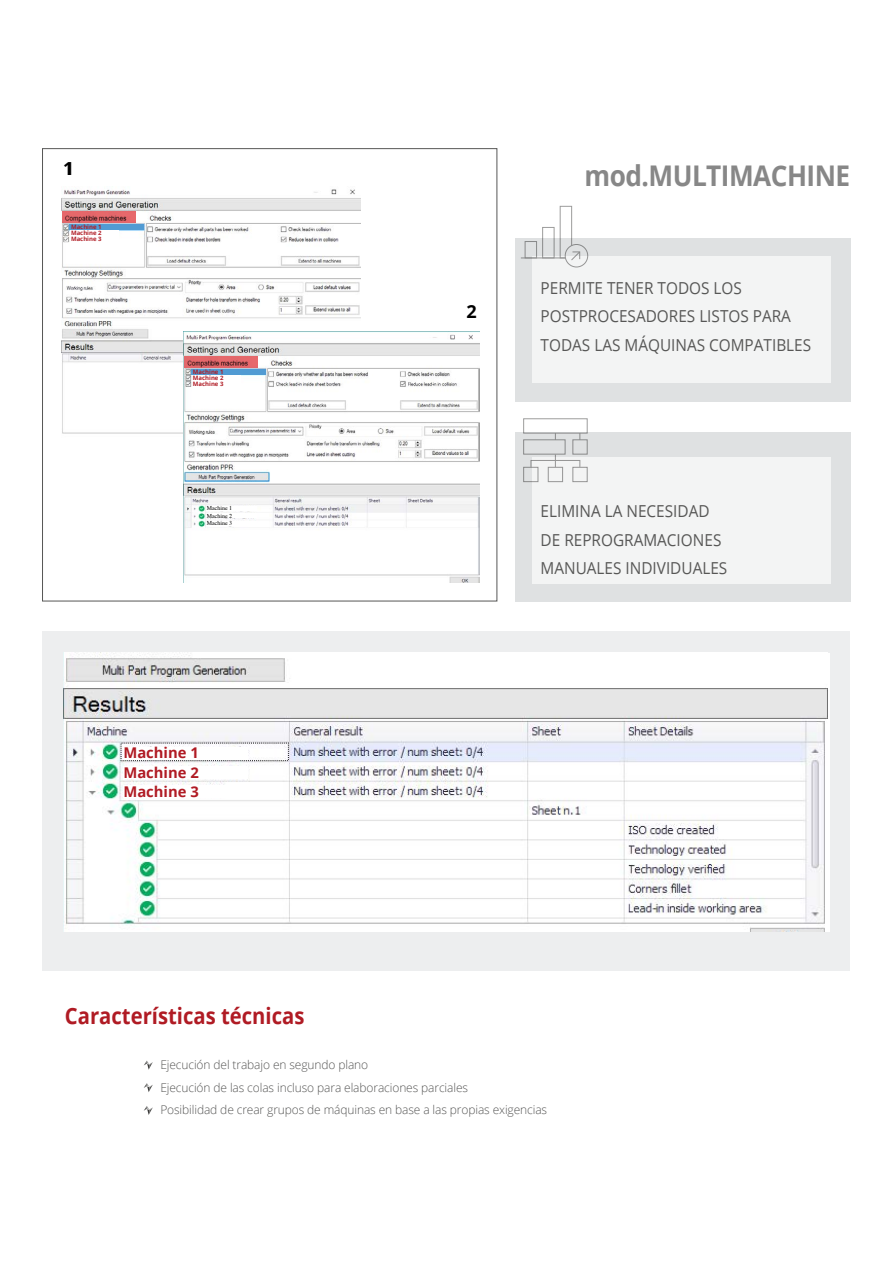
<style>
.page{position:relative;width:893px;height:1263px;background:#fff}
.page>*{position:absolute;margin:0;border:0;box-sizing:border-box;transform-origin:0 0}
.t1{font:700 28.5px "Open Sans";letter-spacing:-.02em;color:#878787;scale:.92 1}
.t2{font:700 22.5px "Open Sans";color:#b01b24;scale:.9 1}
.t3{font:700 18px "Open Sans";color:#000}
.t4{font:16.5px/28.5px "Open Sans";color:#575756;scale:.93 1}
.t5{font:700 14.85px "Open Sans";color:#b01b24}
.t6{font:300 12px/22.5px "Open Sans";letter-spacing:-.01em;color:#575756}
.t7{font:700 6px/6px "Open Sans";color:#b01b24;text-align:justify}
.t8{font:6px "Times";color:#000}
</style>
<div class="page">
<div style="left:42px;top:631px;width:808px;height:340px;background:#edeeef"></div>
<img style="left:63px;top:653px;width:765px;height:278px">
<div style="left:515px;top:238px;width:335px;height:164px;background:#dfe1e2"></div>
<div style="left:515px;top:433px;width:335px;height:169px;background:#dfe1e2"></div>
<div style="left:533px;top:256px;width:298px;height:127px;background:#f3f4f4"></div>
<div style="left:533px;top:457px;width:298px;height:126px;background:#f3f4f4"></div>
<img style="left:61px;top:189px;width:299px;height:245px">
<svg style="left:62px;top:211px;width:74px;height:12px"></svg>
<div style="left:71px;top:224px;width:48px;height:24px;background:#fff"></div>
<div style="left:69px;top:224px;width:75px;height:6px;background:#519bd3"></div>
<img style="left:183px;top:331px;width:297px;height:252px">
<svg style="left:184px;top:356px;width:74px;height:12px"></svg>
<div style="left:193px;top:369px;width:48px;height:23px;background:#fff"></div>
<div style="left:191px;top:369px;width:75px;height:6px;background:#519bd3"></div>
<div style="left:207px;top:513px;width:50px;height:5px;background:#fff"></div>
<div style="left:207px;top:506px;width:50px;height:5px;background:#fff"></div>
<div style="left:207px;top:521px;width:50px;height:5px;background:#fff"></div>
<div style="left:123px;top:767px;width:125px;height:12px;background:#fff"></div>
<div style="left:123px;top:747px;width:125px;height:12px;background:#fff"></div>
<div style="left:123px;top:785px;width:125px;height:13px;background:#fff"></div>
<svg style="left:521px;top:205px;width:68px;height:69px"></svg>
<svg style="left:515px;top:418px;width:81px;height:74px"></svg>
<svg style="left:144px;top:1060px;width:9px;height:10px"></svg>
<svg style="left:144px;top:1083px;width:9px;height:9px"></svg>
<svg style="left:144px;top:1106px;width:9px;height:9px"></svg>
<h3 class="t3" style="left:63px;top:156px;width:12px">1</h3>
<p class="t7" style="left:71px;top:224px;width:32px">Machine 1<br>Machine 2<br>Machine 3</p>
<p class="t7" style="left:193px;top:368px;width:32px">Machine 1<br>Machine 2<br>Machine 3</p>
<p class="t8" style="left:207px;top:503px;width:27px">Machine 1</p>
<p class="t8" style="left:207px;top:518px;width:27px">Machine 3</p>
<p class="t8" style="left:207px;top:510px;width:27px">Machine 2</p>
<p class="t5" style="left:123px;top:742px;width:77px">Machine 1</p>
<p class="t5" style="left:123px;top:781px;width:77px">Machine 3</p>
<p class="t5" style="left:123px;top:762px;width:77px">Machine 2</p>
<h2 class="t2" style="left:65px;top:1000px;width:268px">Características técnicas</h2>
<h3 class="t3" style="left:466px;top:299px;width:12px">2</h3>
<h1 class="t1" style="left:584px;top:155px;width:290px">mod.MULTIMACHINE</h1>
<h3 class="t4" style="left:541px;top:273px;width:292px">PERMITE TENER TODOS LOS<br>POSTPROCESADORES LISTOS PARA<br>TODAS LAS MÁQUINAS COMPATIBLES</h3>
<h3 class="t4" style="left:541px;top:496px;width:202px">ELIMINA LA NECESIDAD<br>DE REPROGRAMACIONES<br>MANUALES INDIVIDUALES</h3>
<p class="t6" style="left:160px;top:1053px;width:388px">Ejecución del trabajo en segundo plano<br>Ejecución de las colas incluso para elaboraciones parciales<br>Posibilidad de crear grupos de máquinas en base a las propias exigencias</p>
</div>
